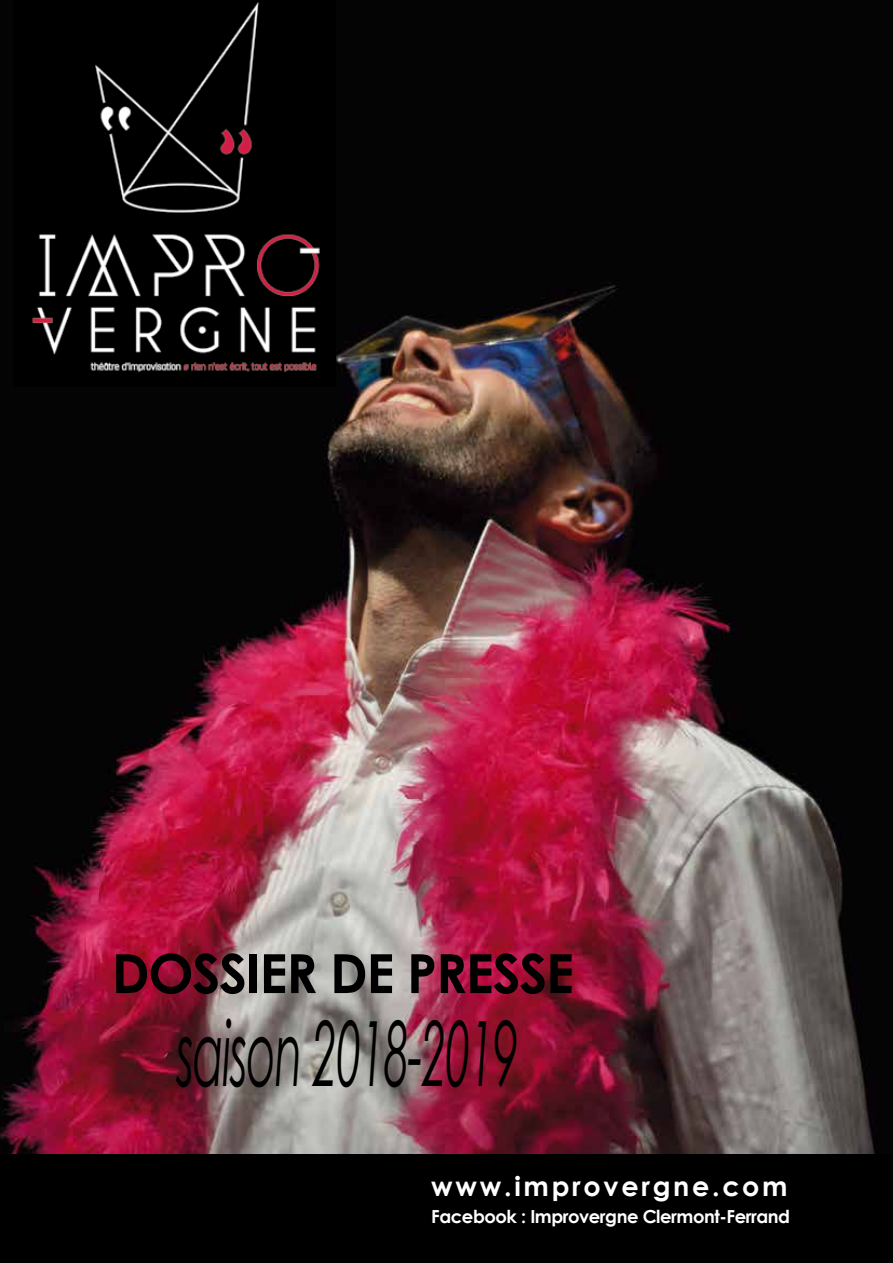
<style>
.page{position:relative;width:893px;height:1263px;background:#fff}
.page>*{position:absolute;margin:0;border:0;box-sizing:border-box;transform-origin:0 0}
.t1{font:italic 90px "Century Gothic";letter-spacing:-.025em;color:#000;scale:.5 1}
.t2{font:700 54px "Century Gothic";letter-spacing:-.025em;color:#000}
.t3{font:700 27px "Century Gothic";letter-spacing:.1em;color:#fff}
.t4{font:700 18px "Century Gothic";letter-spacing:-.025em;color:#fff}
</style>
<div class="page">
<img style="left:0;top:0;width:893px;height:1155px">
<div style="left:0;top:1155px;width:893px;height:108px;background:#000"></div>
<img style="left:13px;top:0;width:323px;height:387px">
<h2 class="t2" style="left:112px;top:932px;width:464px">DOSSIER DE PRESSE</h2>
<h1 class="t1" style="left:177px;top:991px;width:685px">saison 2018-2019</h1>
<h3 class="t3" style="left:431px;top:1166px;width:358px">www.improvergne.com</h3>
<p class="t4" style="left:431px;top:1203px;width:360px">Facebook : Improvergne Clermont-Ferrand</p>
</div>
